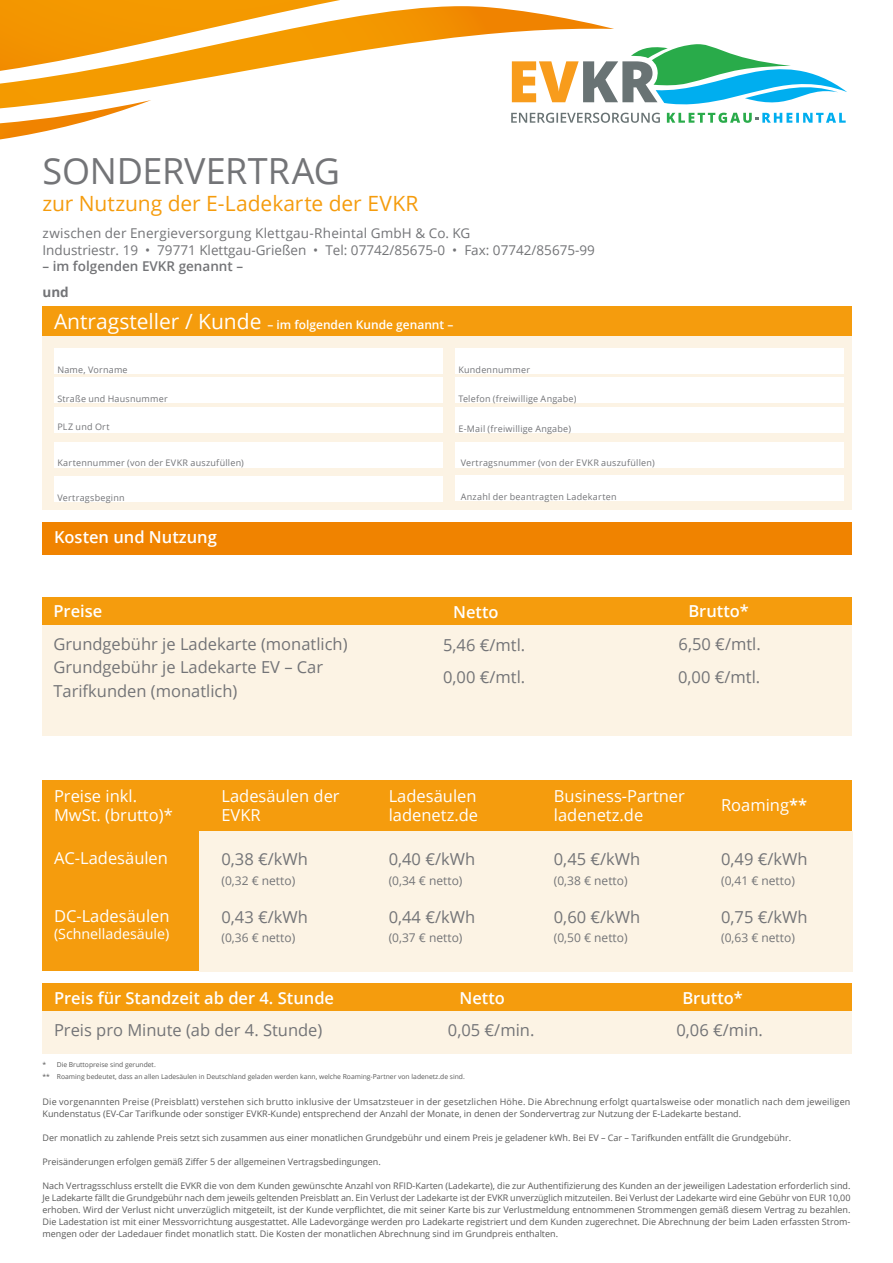
<style>
.page{position:relative;width:893px;height:1263px;background:#fff}
.page>*{position:absolute;margin:0;border:0;box-sizing:border-box;transform-origin:0 0}
.t1{font:36px "Open Sans";letter-spacing:-.005em;color:#737477}
.t2{font:21px "Open Sans";letter-spacing:-.005em;color:#f59c0d}
.t3{font:16.5px/32.4px "Open Sans";color:#737477}
.t4{font:16.5px "Open Sans";color:#fff}
.t5{font:600 16.5px "Open Sans";color:#fff}
.t6{font:600 16.5px "Open Sans";color:#fff}
.t7{font:14.25px "Open Sans";color:#fff}
.t8{font:13.5px "Open Sans";color:#737477}
.t9{font:600 13.5px "Open Sans";color:#737477}
.t10{font:700 13.5px "Open Sans";color:#737477}
.t11{font:12px "Open Sans";color:#737477}
.t12{font:600 12px "Open Sans";color:#fff}
.t13{font:9px/12px "Open Sans";color:#595959;text-align:justify}
.t14{font:9px "Open Sans";letter-spacing:.025em;color:#737477}
.t15{font:9px "Open Sans";letter-spacing:.02em;color:#595959}
.t16{font:6.75px "Open Sans";color:#595959}
.s1{font-weight:400;font-size:21px}
.s2{font-weight:600;color:#fff}
.s3{font-weight:600}
</style>
<div class="page">
<div style="left:43px;top:313px;width:809px;height:197px;background:#fcf3e4"></div>
<div style="left:43px;top:306px;width:809px;height:30px;background:#f59c0d"></div>
<div style="left:43px;top:625px;width:809px;height:111px;background:#fcf3e4"></div>
<div style="left:43px;top:597px;width:809px;height:28px;background:#f59c0d"></div>
<svg style="left:511px;top:44px;width:336px;height:79px"></svg>
<div style="left:0;top:0;width:340px;height:6px;background:#f49900"></div>
<svg style="left:0;top:6px;width:614px;height:102px"></svg>
<svg style="left:0;top:100px;width:151px;height:39px"></svg>
<div style="left:54px;top:348px;width:388px;height:26px;background:#fff"></div>
<div style="left:54px;top:378px;width:388px;height:25px;background:#fff"></div>
<div style="left:54px;top:407px;width:388px;height:26px;background:#fff"></div>
<div style="left:455px;top:348px;width:389px;height:26px;background:#fff"></div>
<div style="left:455px;top:378px;width:389px;height:25px;background:#fff"></div>
<div style="left:455px;top:407px;width:389px;height:26px;background:#fff"></div>
<div style="left:54px;top:442px;width:388px;height:25px;background:#fff"></div>
<div style="left:54px;top:476px;width:388px;height:26px;background:#fff"></div>
<div style="left:455px;top:442px;width:389px;height:25px;background:#fff"></div>
<div style="left:455px;top:475px;width:389px;height:25px;background:#fff"></div>
<div style="left:43px;top:522px;width:809px;height:33px;background:#f08300"></div>
<div style="left:43px;top:780px;width:809px;height:191px;background:#f59c0d"></div>
<div style="left:200px;top:831px;width:653px;height:141px;background:#fcf3e4"></div>
<div style="left:43px;top:983px;width:809px;height:70px;background:#fcf3e4"></div>
<div style="left:43px;top:983px;width:809px;height:28px;background:#f59c0d"></div>
<p class="t1" style="left:43px;top:146px;width:299px">SONDERVERTRAG</p>
<p class="t2" style="left:43px;top:189px;width:377px">zur Nutzung der E-Ladekarte der EVKR</p>
<p class="t8" style="left:43px;top:224px;width:429px">zwischen der Energieversorgung Klettgau-Rheintal GmbH &amp; Co. KG</p>
<p class="t8" style="left:43px;top:240px;width:554px">Industriestr. 19 • 79771 Klettgau-Grießen • Tel: 07742/85675-0 • Fax: 07742/85675-99</p>
<p class="t9" style="left:43px;top:257px;width:202px">– im folgenden EVKR genannt –</p>
<p class="t10" style="left:43px;top:282px;width:28px">und</p>
<p class="t12" style="left:54px;top:316px;width:401px"><span class="s1">Antragsteller / Kunde</span> – im folgenden Kunde genannt –</p>
<p class="t14" style="left:57px;top:364px;width:72px">Name, Vorname</p>
<p class="t14" style="left:57px;top:392px;width:112px">Straße und Hausnummer</p>
<p class="t14" style="left:57px;top:421px;width:54px">PLZ und Ort</p>
<p class="t14" style="left:57px;top:456px;width:188px">Kartennummer (von der EVKR auszufüllen)</p>
<p class="t14" style="left:57px;top:492px;width:69px">Vertragsbeginn</p>
<p class="t14" style="left:458px;top:364px;width:73px">Kundennummer</p>
<p class="t14" style="left:458px;top:392px;width:119px">Telefon (freiwillige Angabe)</p>
<p class="t14" style="left:458px;top:422px;width:114px">E-Mail (freiwillige Angabe)</p>
<p class="t14" style="left:461px;top:456px;width:195px">Vertragsnummer (von der EVKR auszufüllen)</p>
<p class="t14" style="left:461px;top:490px;width:157px">Anzahl der beantragten Ladekarten</p>
<p class="t5" style="left:54px;top:526px;width:164px">Kosten und Nutzung</p>
<p class="t3" style="left:53px;top:595px;width:296px"><span class="s2">Preise<br></span>Grundgebühr je Ladekarte (monatlich)</p>
<p class="t3" style="left:53px;top:655px;width:271px;line-height:23.4px">Grundgebühr je Ladekarte EV – Car<br>Tarifkunden (monatlich)</p>
<h3 class="t6" style="left:453px;top:600px;width:47px">Netto</h3>
<p class="t5" style="left:688px;top:600px;width:62px">Brutto*</p>
<p class="t3" style="left:443px;top:628px;width:84px">5,46 €/mtl.</p>
<p class="t3" style="left:679px;top:627px;width:84px">6,50 €/mtl.</p>
<p class="t3" style="left:443px;top:661px;width:84px">0,00 €/mtl.</p>
<p class="t3" style="left:678px;top:660px;width:84px">0,00 €/mtl.</p>
<p class="t4" style="left:54px;top:784px;width:85px">Preise inkl.</p>
<p class="t4" style="left:54px;top:804px;width:120px">MwSt. (brutto)*</p>
<p class="t4" style="left:221px;top:784px;width:120px">Ladesäulen der</p>
<p class="t4" style="left:221px;top:804px;width:41px">EVKR</p>
<p class="t4" style="left:389px;top:784px;width:89px">Ladesäulen</p>
<p class="t4" style="left:389px;top:804px;width:91px">ladenetz.de</p>
<p class="t4" style="left:554px;top:784px;width:133px">Business-Partner</p>
<p class="t4" style="left:554px;top:804px;width:91px">ladenetz.de</p>
<p class="t4" style="left:721px;top:793px;width:88px">Roaming<span class="s3">**</span></p>
<p class="t4" style="left:54px;top:847px;width:116px">AC-Ladesäulen</p>
<p class="t3" style="left:221px;top:842px;width:88px">0,38 €/kWh</p>
<p class="t11" style="left:221px;top:872px;width:75px">(0,32 € netto)</p>
<p class="t3" style="left:389px;top:842px;width:88px">0,40 €/kWh</p>
<p class="t11" style="left:389px;top:872px;width:75px">(0,34 € netto)</p>
<p class="t3" style="left:554px;top:842px;width:88px">0,45 €/kWh</p>
<p class="t11" style="left:554px;top:872px;width:75px">(0,38 € netto)</p>
<p class="t3" style="left:721px;top:842px;width:88px">0,49 €/kWh</p>
<p class="t11" style="left:721px;top:872px;width:75px">(0,41 € netto)</p>
<p class="t4" style="left:54px;top:905px;width:117px">DC-Ladesäulen</p>
<p class="t7" style="left:54px;top:924px;width:117px">(Schnelladesäule)</p>
<p class="t3" style="left:221px;top:900px;width:88px">0,43 €/kWh</p>
<p class="t11" style="left:221px;top:929px;width:75px">(0,36 € netto)</p>
<p class="t3" style="left:389px;top:900px;width:88px">0,44 €/kWh</p>
<p class="t11" style="left:389px;top:929px;width:75px">(0,37 € netto)</p>
<p class="t3" style="left:554px;top:900px;width:88px">0,60 €/kWh</p>
<p class="t11" style="left:554px;top:929px;width:75px">(0,50 € netto)</p>
<p class="t3" style="left:721px;top:900px;width:88px">0,75 €/kWh</p>
<p class="t11" style="left:721px;top:929px;width:75px">(0,63 € netto)</p>
<p class="t6" style="left:54px;top:986px;width:282px">Preis für Standzeit ab der 4. Stunde</p>
<p class="t3" style="left:54px;top:1013px;width:270px">Preis pro Minute (ab der 4. Stunde)</p>
<p class="t5" style="left:459px;top:986px;width:47px">Netto</p>
<p class="t5" style="left:682px;top:986px;width:62px">Brutto*</p>
<p class="t3" style="left:448px;top:1013px;width:88px">0,05 €/min.</p>
<p class="t3" style="left:676px;top:1013px;width:88px">0,06 €/min.</p>
<p class="t16" style="left:43px;top:1060px;width:115px">* Die Bruttopreise sind gerundet.</p>
<p class="t16" style="left:43px;top:1072px;width:424px">** Roaming bedeutet, dass an allen Ladesäulen in Deutschland geladen werden kann, welche Roaming-Partner von ladenetz.de sind.</p>
<p class="t15" style="left:43px;top:1096px;width:809px">Die vorgenannten Preise (Preisblatt) verstehen sich brutto inklusive der Umsatzsteuer in der gesetzlichen Höhe. Die Abrechnung erfolgt quartalsweise oder monatlich nach dem jeweiligen</p>
<p class="t13" style="left:43px;top:1107px;width:700px">Kundenstatus (EV-Car Tarifkunde oder sonstiger EVKR-Kunde) entsprechend der Anzahl der Monate, in denen der Sondervertrag zur Nutzung der E-Ladekarte bestand.</p>
<p class="t13" style="left:43px;top:1131px;width:750px">Der monatlich zu zahlende Preis setzt sich zusammen aus einer monatlichen Grundgebühr und einem Preis je geladener kWh. Bei EV – Car – Tarifkunden entfällt die Grundgebühr.</p>
<p class="t13" style="left:43px;top:1155px;width:340px">Preisänderungen erfolgen gemäß Ziffer 5 der allgemeinen Vertragsbedingungen.</p>
<p class="t13" style="left:43px;top:1179px;width:809px">Nach Vertragsschluss erstellt die EVKR die von dem Kunden gewünschte Anzahl von RFID-Karten (Ladekarte), die zur Authentifizierung des Kunden an der jeweiligen Ladestation erforderlich sind.<br>Je Ladekarte fällt die Grundgebühr nach dem jeweils geltenden Preisblatt an. Ein Verlust der Ladekarte ist der EVKR unverzüglich mitzuteilen. Bei Verlust der Ladekarte wird eine Gebühr von EUR 10,00 erhoben. Wird der Verlust nicht unverzüglich mitgeteilt, ist der Kunde verpflichtet, die mit seiner Karte bis zur Verlustmeldung entnommenen Strommengen gemäß diesem Vertrag zu bezahlen.<br>Die Ladestation ist mit einer Messvorrichtung ausgestattet. Alle Ladevorgänge werden pro Ladekarte registriert und dem Kunden zugerechnet. Die Abrechnung der beim Laden erfassten Strom&shy;mengen oder der Ladedauer findet monatlich statt. Die Kosten der monatlichen Abrechnung sind im Grundpreis enthalten.</p>
</div>
